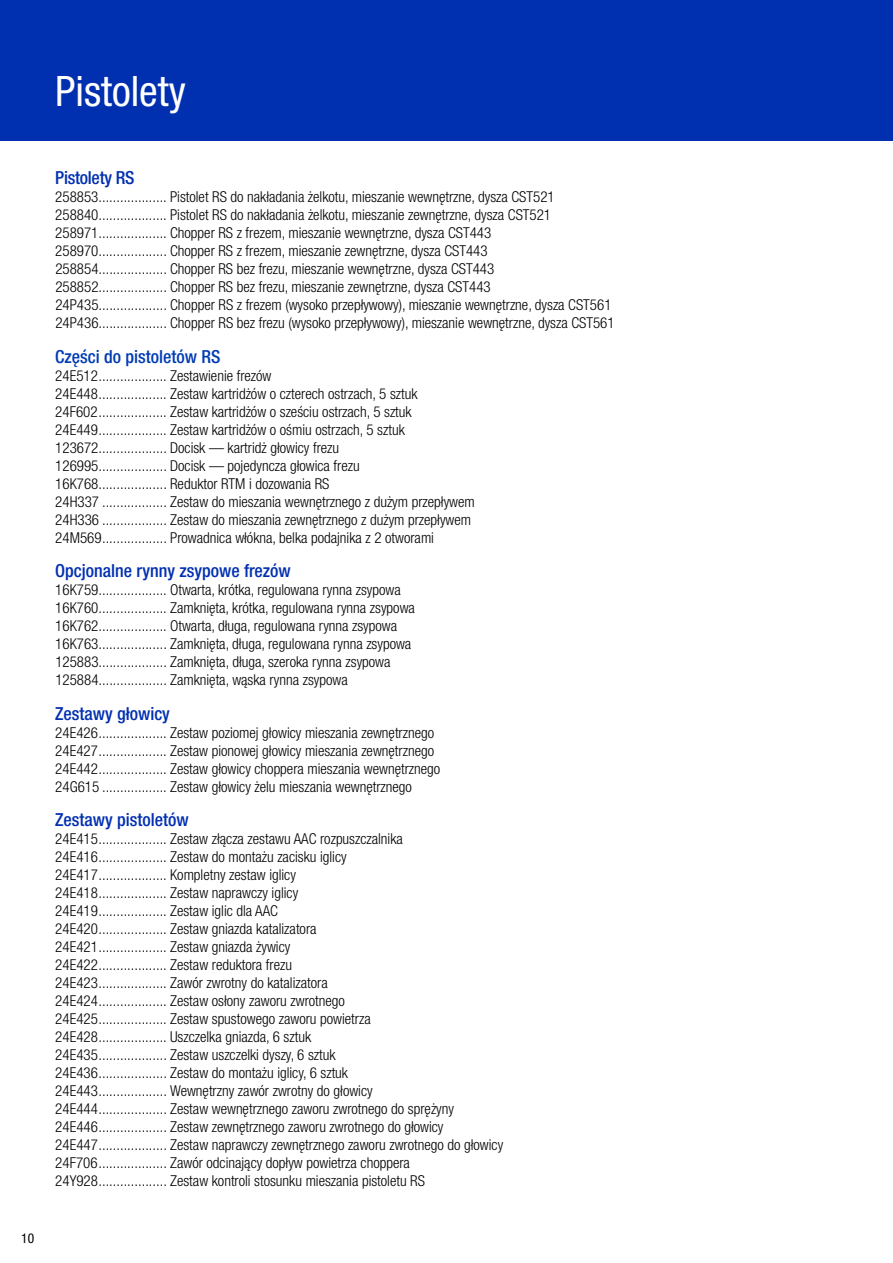
<style>
.page{position:relative;width:893px;height:1263px;background:#fff}
.page>*{position:absolute;margin:0;border:0;box-sizing:border-box;transform-origin:0 0}
.t1{font:condensed 42px "Helvetica Neue LT Std";color:#fff}
.t2{font:500 condensed 18px "Helvetica Neue LTCE";color:#002fb0}
.t3{font:500 condensed 18px "Helvetica Neue LTCE";color:#003bb4}
.t4{font:300 condensed 15px/18px "Helvetica Neue LTCE";color:#000}
.t5{font:condensed 13.5px "Helvetica Neue LT Std";color:#000}
</style>
<div class="page">
<div style="left:0;top:0;width:893px;height:140px;background:#002fb0"></div>
<h1 class="t1" style="left:55px;top:67px;width:132px">Pistolety</h1>
<p class="t5" style="left:21px;top:1230px;width:14px">10</p>
<p class="t2" style="left:55px;top:167px;width:81px">Pistolety RS</p>
<p class="t4" style="left:55px;top:188px;width:561px">258853................... Pistolet RS do nakładania żelkotu, mieszanie wewnętrzne, dysza CST521<br>258840................... Pistolet RS do nakładania żelkotu, mieszanie zewnętrzne, dysza CST521<br>258971................... Chopper RS z frezem, mieszanie wewnętrzne, dysza CST443<br>258970................... Chopper RS z frezem, mieszanie zewnętrzne, dysza CST443<br>258854................... Chopper RS bez frezu, mieszanie wewnętrzne, dysza CST443<br>258852................... Chopper RS bez frezu, mieszanie zewnętrzne, dysza CST443<br>24P435................... Chopper RS z frezem (wysoko przepływowy), mieszanie wewnętrzne, dysza CST561<br>24P436................... Chopper RS bez frezu (wysoko przepływowy), mieszanie wewnętrzne, dysza CST561</p>
<p class="t3" style="left:55px;top:346px;width:167px">Części do pistoletów RS</p>
<p class="t4" style="left:55px;top:366px;width:421px">24E512................... Zestawienie frezów<br>24E448................... Zestaw kartridżów o czterech ostrzach, 5 sztuk 24F602................... Zestaw kartridżów o sześciu ostrzach, 5 sztuk 24E449................... Zestaw kartridżów o ośmiu ostrzach, 5 sztuk 123672................... Docisk — kartridż głowicy frezu<br>126995................... Docisk — pojedyncza głowica frezu 16K768................... Reduktor RTM i dozowania RS<br>24H337 .................. Zestaw do mieszania wewnętrznego z dużym przepływem 24H336 .................. Zestaw do mieszania zewnętrznego z dużym przepływem 24M569.................. Prowadnica włókna, belka podajnika z 2 otworami</p>
<p class="t2" style="left:55px;top:560px;width:237px">Opcjonalne rynny zsypowe frezów</p>
<p class="t4" style="left:55px;top:581px;width:361px">16K759................... Otwarta, krótka, regulowana rynna zsypowa 16K760................... Zamknięta, krótka, regulowana rynna zsypowa 16K762................... Otwarta, długa, regulowana rynna zsypowa 16K763................... Zamknięta, długa, regulowana rynna zsypowa 125883................... Zamknięta, długa, szeroka rynna zsypowa 125884................... Zamknięta, wąska rynna zsypowa</p>
<p class="t2" style="left:55px;top:702px;width:116px">Zestawy głowicy</p>
<p class="t4" style="left:55px;top:723px;width:386px">24E426................... Zestaw poziomej głowicy mieszania zewnętrznego 24E427................... Zestaw pionowej głowicy mieszania zewnętrznego 24E442................... Zestaw głowicy choppera mieszania wewnętrznego 24G615 .................. Zestaw głowicy żelu mieszania wewnętrznego</p>
<p class="t2" style="left:55px;top:809px;width:135px">Zestawy pistoletów</p>
<p class="t4" style="left:55px;top:829px;width:449px">24E415................... Zestaw złącza zestawu AAC rozpuszczalnika 24E416................... Zestaw do montażu zacisku iglicy<br>24E417................... Kompletny zestaw iglicy<br>24E418................... Zestaw naprawczy iglicy<br>24E419................... Zestaw iglic dla AAC<br>24E420................... Zestaw gniazda katalizatora<br>24E421................... Zestaw gniazda żywicy<br>24E422................... Zestaw reduktora frezu<br>24E423................... Zawór zwrotny do katalizatora<br>24E424................... Zestaw osłony zaworu zwrotnego<br>24E425................... Zestaw spustowego zaworu powietrza<br>24E428................... Uszczelka gniazda, 6 sztuk<br>24E435................... Zestaw uszczelki dyszy, 6 sztuk<br>24E436................... Zestaw do montażu iglicy, 6 sztuk<br>24E443................... Wewnętrzny zawór zwrotny do głowicy<br>24E444................... Zestaw wewnętrznego zaworu zwrotnego do sprężyny 24E446................... Zestaw zewnętrznego zaworu zwrotnego do głowicy 24E447................... Zestaw naprawczy zewnętrznego zaworu zwrotnego do głowicy 24F706................... Zawór odcinający dopływ powietrza choppera 24Y928................... Zestaw kontroli stosunku mieszania pistoletu RS</p>
</div>
